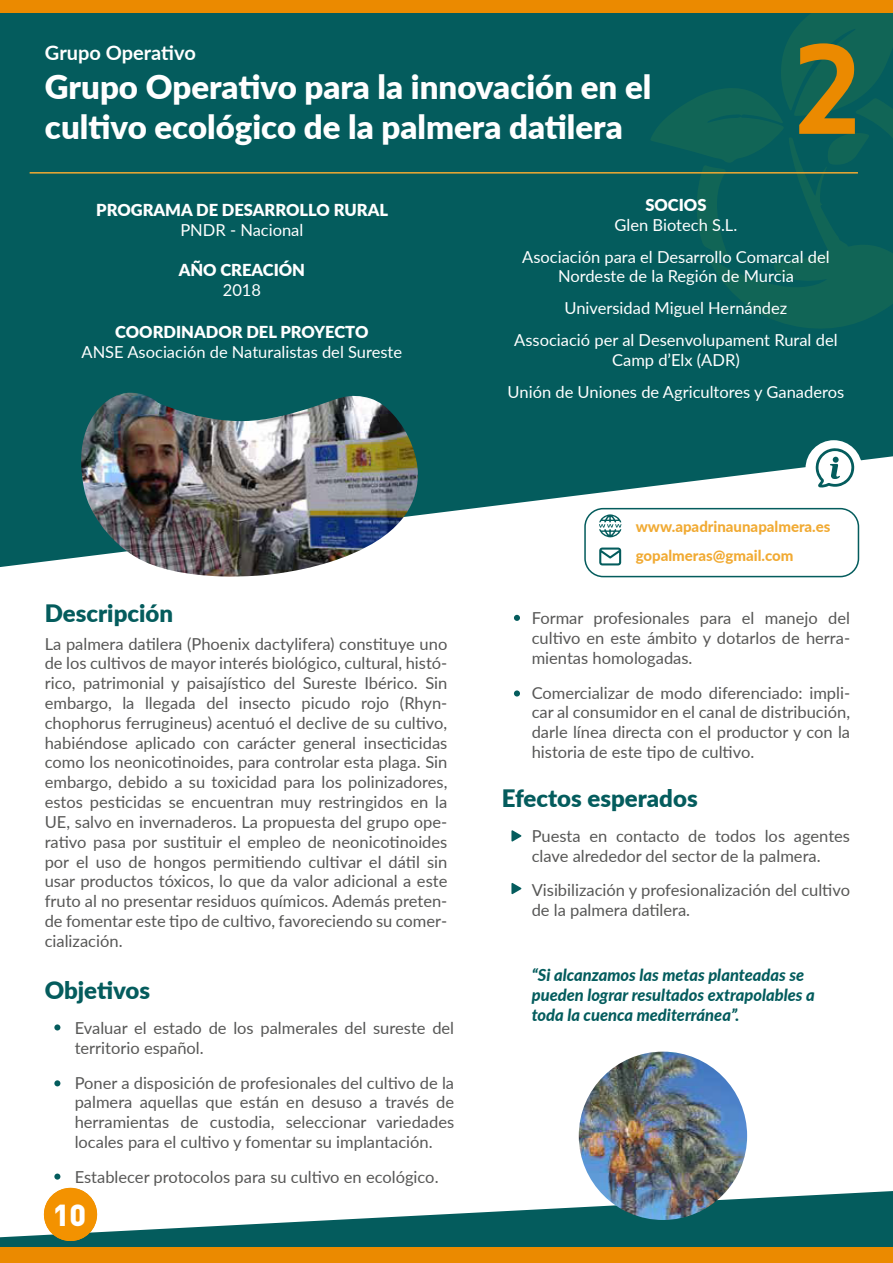
<style>
.page{position:relative;width:893px;height:1263px;background:#fff}
.page>*{position:absolute;margin:0;border:0;box-sizing:border-box;transform-origin:0 0}
.t1{font:700 135px "Coversans";color:#eb8a00}
.t2{font:900 33px/39.6px "Lato";color:#fff}
.t3{font:900 30px "DIN Pro";color:#fff}
.t4{font:900 24px "Lato";color:#045c5d}
.t5{font:700 19.95px "Lato";letter-spacing:-.005em;color:#fff}
.t6{font:16.5px/19.8px "Lato";color:#575756;text-align:justify}
.t7{font:16.5px/31.8px "Lato";color:#fff;text-align:center}
.t8{font:italic 800 16.5px/19.8px "Lato";color:#045c5d}
.t9{font:900 16.5px "Lato";color:#fff}
.t10{font:800 15px/28.8px "Lato";color:#f1aa33}
</style>
<div class="page">
<svg style="left:0;top:13px;width:893px;height:554px;background:#1d6c6d"></svg>
<svg style="left:650px;top:13px;width:243px;height:316px;background:#085f5a"></svg>
<hr style="left:30px;top:172px;width:828px;height:2px;background:#f1aa33">
<div style="left:805px;top:440px;width:57px;height:57px;background:#fff;border-radius:50%"></div>
<svg style="left:816px;top:448px;width:38px;height:39px"></svg>
<svg style="left:511px;top:830px;width:10px;height:12px"></svg>
<svg style="left:511px;top:883px;width:10px;height:11px"></svg>
<svg style="left:0;top:1189px;width:893px;height:58px;fill:#045c5d"></svg>
<div style="left:0;top:1247px;width:893px;height:16px;background:#eb8a00"></div>
<div style="left:0;top:0;width:893px;height:13px;background:#eb8a00"></div>
<svg style="left:54px;top:1024px;width:6px;height:6px"></svg>
<svg style="left:54px;top:1080px;width:6px;height:6px"></svg>
<svg style="left:54px;top:1173px;width:6px;height:6px"></svg>
<svg style="left:514px;top:615px;width:6px;height:6px"></svg>
<div style="left:514px;top:690px;width:6px;height:7px;background:#045c5d;border-radius:50%"></div>
<svg style="left:599px;top:514px;width:22px;height:23px"></svg>
<svg style="left:599px;top:547px;width:22px;height:18px"></svg>
<div style="left:584px;top:508px;width:275px;height:69px;border:2px solid #045c5d;border-radius:18px"></div>
<img style="left:80px;top:393px;width:338px;height:184px">
<img style="left:579px;top:1051px;width:168px;height:169px;border-radius:84px">
<div style="left:44px;top:1188px;width:53px;height:53px;background:#f39200;border-radius:50%"></div>
<p class="t5" style="left:45px;top:38px;width:152px">Grupo Operativo</p>
<h2 class="t2" style="left:45px;top:66px;width:608px">Grupo Operativo para la innovación en el cultivo ecológico de la palmera datilera</h2>
<h1 class="t1" style="left:795px;top:11px;width:67px">2</h1>
<p class="t9" style="left:96px;top:198px;width:293px">PROGRAMA DE DESARROLLO RURAL</p>
<p class="t7" style="left:180px;top:214px;width:124px">PNDR - Nacional</p>
<p class="t9" style="left:179px;top:257px;width:128px">AÑO CREACIÓN</p>
<p class="t7" style="left:223px;top:273px;width:40px">2018</p>
<p class="t9" style="left:115px;top:319px;width:255px">COORDINADOR DEL PROYECTO</p>
<p class="t7" style="left:82px;top:335px;width:322px">ANSE Asociación de Naturalistas del Sureste</p>
<h3 class="t4" style="left:45px;top:595px;width:130px">Descripción</h3>
<p class="t6" style="left:45px;top:633px;width:404px">La palmera datilera (Phoenix dactylifera) constituye uno de los cultivos de mayor interés biológico, cultural, histó&shy;rico, patrimonial y paisajístico del Sureste Ibérico. Sin embargo, la llegada del insecto picudo rojo (Rhyn&shy;chophorus ferrugineus) acentuó el declive de su cultivo, habiéndose aplicado con carácter general insecticidas como los neonicotinoides, para controlar esta plaga. Sin embargo, debido a su toxicidad para los polinizadores, estos pesticidas se encuentran muy restringidos en la UE, salvo en invernaderos. La propuesta del grupo ope&shy;rativo pasa por sustituir el empleo de neonicotinoides por el uso de hongos permitiendo cultivar el dátil sin usar productos tóxicos, lo que da valor adicional a este fruto al no presentar residuos químicos. Además preten&shy;de fomentar este tipo de cultivo, favoreciendo su comer&shy;cialización.</p>
<h3 class="t4" style="left:45px;top:972px;width:107px">Objetivos</h3>
<p class="t6" style="left:75px;top:1017px;width:381px">Evaluar el estado de los palmerales del sureste del territorio español.</p>
<p class="t6" style="left:75px;top:1072px;width:381px">Poner a disposición de profesionales del cultivo de la palmera aquellas que están en desuso a través de herramientas de custodia, seleccionar variedades locales para el cultivo y fomentar su implantación.</p>
<p class="t6" style="left:75px;top:1166px;width:365px">Establecer protocolos para su cultivo en ecológico.</p>
<h3 class="t3" style="left:53px;top:1195px;width:35px">10</h3>
<p class="t9" style="left:645px;top:192px;width:63px">SOCIOS</p>
<p class="t7" style="left:522px;top:208px;width:309px">Glen Biotech S.L.<br>Asociación para el Desarrollo Comarcal del</p>
<p class="t7" style="left:514px;top:260px;width:325px">Nordeste de la Región de Murcia<br>Universidad Miguel Hernández<br>Associació per al Desenvolupament Rural del</p>
<p class="t7" style="left:508px;top:343px;width:338px">Camp d’Elx (ADR)<br>Unión de Uniones de Agricultores y Ganaderos</p>
<p class="t10" style="left:636px;top:512px;width:196px">www.apadrinaunapalmera.es gopalmeras@gmail.com</p>
<p class="t6" style="left:532px;top:608px;width:320px">Formar profesionales para el manejo del cultivo en este ámbito y dotarlos de herra&shy;mientas homologadas.</p>
<p class="t6" style="left:532px;top:682px;width:320px">Comercializar de modo diferenciado: impli&shy;car al consumidor en el canal de distribución, darle línea directa con el productor y con la historia de este tipo de cultivo.</p>
<h3 class="t4" style="left:502px;top:780px;width:197px">Efectos esperados</h3>
<p class="t6" style="left:532px;top:825px;width:320px">Puesta en contacto de todos los agentes clave alrededor del sector de la palmera.</p>
<p class="t6" style="left:532px;top:880px;width:320px">Visibilización y profesionalización del cultivo de la palmera datilera.</p>
<p class="t8" style="left:532px;top:964px;width:285px">“Si alcanzamos las metas planteadas se pueden lograr resultados extrapolables a toda la cuenca mediterránea”.</p>
</div>
